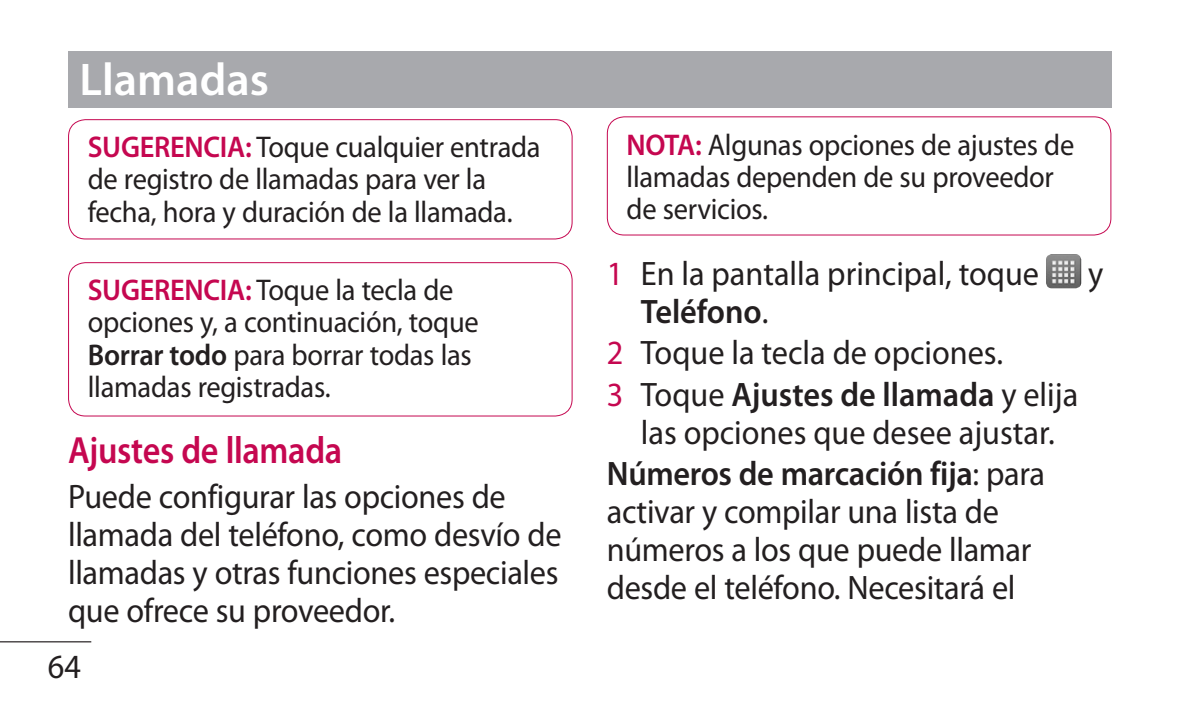
<style>
.page{position:relative;width:1191px;height:715px;background:#fff}
.page>*{position:absolute;margin:0;border:0;box-sizing:border-box;transform-origin:0 0}
.Head_01_Not_Contents{font:600 46px "Myriad Pro";color:#fff}
.M_head_02{font:600 38px "Myriad Pro";letter-spacing:-.01em;color:#c50750;scale:.9 1}
.main{font:34px/38px "Myriad Pro";letter-spacing:-.01em;color:#231f20;scale:.95 1}
.main_Num{font:34px/38px "Myriad Pro";color:#231f20;text-align:center;scale:.95 1}
.main_Num-2{font:600 34px "Myriad Pro";color:#231f20;scale:.95 1}
.t1{font:30px/32px "Myriad Pro";letter-spacing:-.01em;color:#231f20;scale:.95 1}
.s1{font-weight:600;color:#c50750}
.s2{font-weight:600}
.s3{color:#c50750}
.s4{font-weight:400}
</style>
<div class="page">
<hr style="left:0;top:641px;width:91px;height:1px;background:#231f20">
<div style="left:68px;top:119px;width:504px;height:120px;border:1px solid #c50750;border-radius:17px"></div>
<div style="left:68px;top:262px;width:504px;height:154px;border:1px solid #c50750;border-radius:17px"></div>
<div style="left:607px;top:116px;width:504px;height:119px;border:1px solid #c50750;border-radius:17px"></div>
<img style="left:1046px;top:254px;width:35px;height:34px">
<div style="left:68px;top:51px;width:1043px;height:57px;background:#a8a9ad"></div>
<p class="Head_01_Not_Contents" style="left:79px;top:50px;width:191px">Llamadas</p>
<p class="t1" style="left:88px;top:131px;width:478px"><span class="s1">SUGERENCIA:</span> Toque cualquier entrada de registro de llamadas para ver la fecha, hora y duración de la llamada.</p>
<p class="t1" style="left:88px;top:274px;width:413px"><span class="s1">SUGERENCIA:</span> Toque la tecla de opciones y, a continuación, toque<br><span class="s2">Borrar todo</span> para borrar todas las llamadas registradas.</p>
<p class="M_head_02" style="left:68px;top:426px;width:306px">Ajustes de llamada</p>
<p class="main" style="left:68px;top:477px;width:521px">Puede configurar las opciones de llamada del teléfono, como desvío de llamadas y otras funciones especiales que ofrece su proveedor.</p>
<p class="main" style="left:48px;top:647px;width:36px">64</p>
<p class="t1" style="left:626px;top:128px;width:473px"><span class="s1">NOTA:</span> Algunas opciones de ajustes de llamadas dependen de su proveedor de servicios.</p>
<p class="main_Num" style="left:607px;top:254px;width:456px"><span class="s3">1</span> En la pantalla principal, toque</p>
<p class="main_Num" style="left:1088px;top:254px;width:18px">y</p>
<p class="main_Num-2" style="left:641px;top:290px;width:136px">Teléfono<span class="s4">.</span></p>
<p class="main_Num" style="left:607px;top:333px;width:418px"><span class="s3">2</span> Toque la tecla de opciones.</p>
<p class="main_Num" style="left:607px;top:375px;width:498px"><span class="s3">3</span> Toque <span class="s2">Ajustes de llamada</span> y elija las opciones que desee ajustar.</p>
<p class="main" style="left:607px;top:454px;width:463px"><span class="s2">Números de marcación fija</span>: para activar y compilar una lista de números a los que puede llamar desde el teléfono. Necesitará el</p>
</div>
